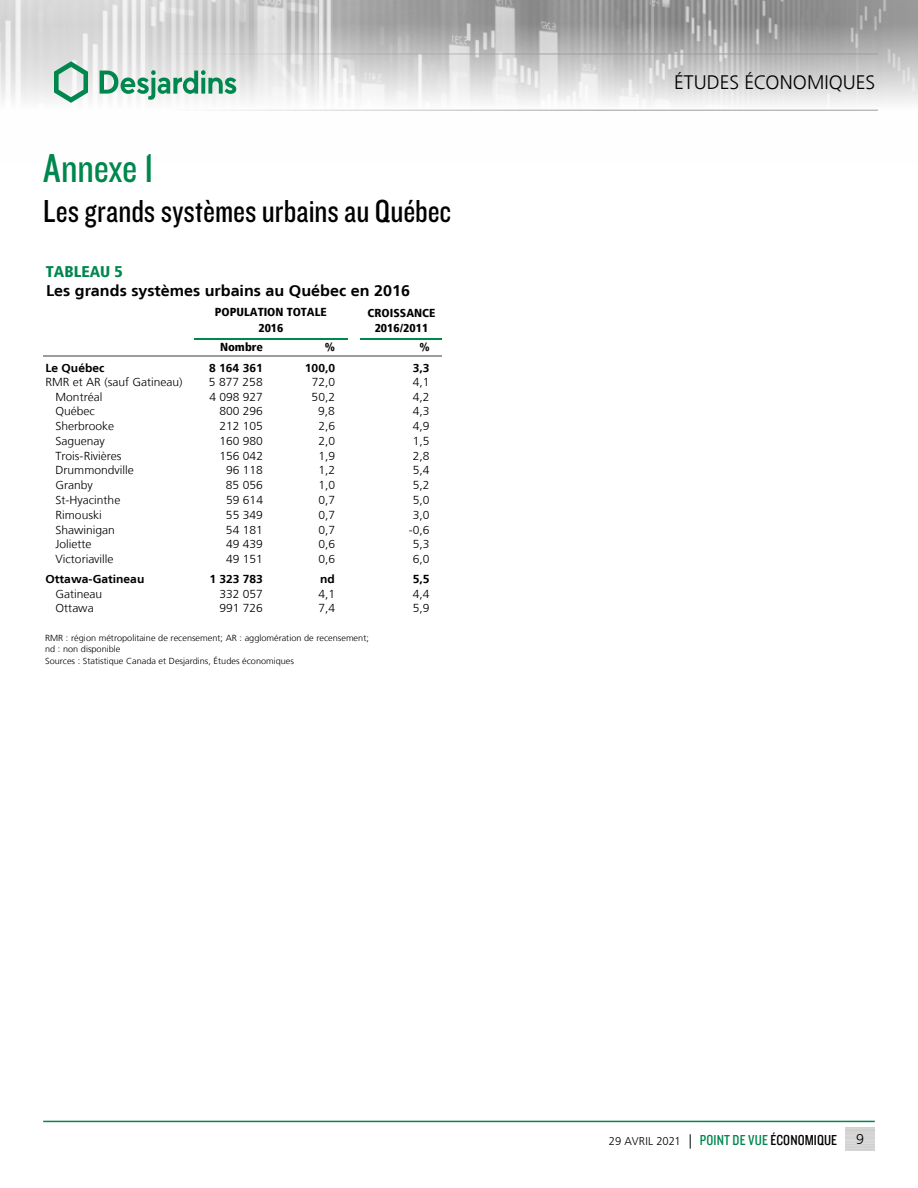
<style>
.page{position:relative;width:918px;height:1188px;background:#fff}
.page>*{position:absolute;margin:0;border:0;box-sizing:border-box;transform-origin:0 0}
.t1{font:42px "Knockout 29 Junior Ltweight";letter-spacing:-.005em;color:#00874e}
.t2{font:33px "Knockout 29 Junior Ltweight";color:#000}
.t3{font:300 19.5px "Frutiger LT";color:#000}
.t4{font:italic 700 15.45px "Frutiger LT";color:#000;scale:1.04 1}
.t5{font:900 condensed 15.45px "Frutiger LT";color:#00874e;scale:1.04 1}
.t6{font:300 14.25px "Frutiger LT";color:#000}
.t7{font:300 11.55px "Frutiger LT";color:#000;scale:1.04 1}
.t8{font:italic 700 11.55px "Frutiger LT";color:#000;scale:1.04 1}
.t9{font:900 condensed 11.55px "Frutiger LT";color:#000;scale:1.04 1}
.t10{font:300 11.25px "Frutiger LT";color:#000}
.t11{font:300 8.85px/11.4px "Frutiger LT";color:#000;scale:1.04 1}
.s1{font-size:14.25px}
.s2{font-family:"Knockout 29 Junior Ltweight";font-weight:400;font-size:15px;color:#00874e}
.s3{font-family:"Knockout 29 Junior Ltweight";font-weight:400;font-size:15px}
</style>
<div class="page">
<img style="left:0;top:0;width:918px;height:110px">
<hr style="left:0;top:54px;width:878px;height:1px;background:#9d9d9c">
<hr style="left:0;top:110px;width:878px;height:1px;background:#9d9d9c">
<svg style="left:54px;top:61px;width:34px;height:42px"></svg>
<svg style="left:100px;top:70px;width:136px;height:30px"></svg>
<hr style="left:43px;top:1121px;width:832px;height:1px;background:#00874e">
<hr style="left:43px;top:355px;width:399px;height:1px;background:#9d9c9c">
<hr style="left:361px;top:339px;width:81px;height:1px;background:#00874e">
<hr style="left:194px;top:339px;width:154px;height:1px;background:#00874e">
<h1 class="t1" style="left:43px;top:141px;width:112px">Annexe 1</h1>
<h1 class="t2" style="left:43px;top:190px;width:410px">Les grands systèmes urbains au Québec</h1>
<h5 class="t5" style="left:46px;top:262px;width:76px">TABLEAU 5</h5>
<h5 class="t4" style="left:46px;top:282px;width:351px">Les grands systèmes urbains au Québec en 2016</h5>
<p class="t9" style="left:215px;top:305px;width:109px">POPULATION TOTALE</p>
<p class="t9" style="left:367px;top:306px;width:67px">CROISSANCE</p>
<p class="t9" style="left:259px;top:321px;width:26px">2016</p>
<p class="t9" style="left:375px;top:321px;width:53px">2016/2011</p>
<p class="t9" style="left:220px;top:341px;width:43px">Nombre</p>
<p class="t9" style="left:325px;top:341px;width:11px">%</p>
<p class="t9" style="left:419px;top:341px;width:11px">%</p>
<h6 class="t8" style="left:46px;top:361px;width:58px">Le Québec</h6>
<h6 class="t8" style="left:209px;top:361px;width:53px">8 164 361</h6>
<h6 class="t8" style="left:305px;top:361px;width:30px">100,0</h6>
<h6 class="t8" style="left:413px;top:361px;width:18px">3,3</h6>
<p class="t7" style="left:46px;top:376px;width:133px">RMR et AR (sauf Gatineau)</p>
<p class="t7" style="left:209px;top:375px;width:53px">5 877 258</p>
<p class="t7" style="left:312px;top:375px;width:24px">72,0</p>
<p class="t7" style="left:413px;top:375px;width:18px">4,1</p>
<p class="t7" style="left:56px;top:390px;width:46px">Montréal</p>
<p class="t7" style="left:209px;top:390px;width:53px">4 098 927</p>
<p class="t7" style="left:312px;top:390px;width:24px">50,2</p>
<p class="t7" style="left:413px;top:390px;width:18px">4,2</p>
<p class="t7" style="left:56px;top:405px;width:39px">Québec</p>
<p class="t7" style="left:219px;top:405px;width:43px">800 296</p>
<p class="t7" style="left:318px;top:405px;width:18px">9,8</p>
<p class="t7" style="left:413px;top:405px;width:18px">4,3</p>
<p class="t7" style="left:56px;top:420px;width:58px">Sherbrooke</p>
<p class="t7" style="left:219px;top:420px;width:43px">212 105</p>
<p class="t7" style="left:318px;top:420px;width:18px">2,6</p>
<p class="t7" style="left:413px;top:420px;width:18px">4,9</p>
<p class="t7" style="left:56px;top:434px;width:49px">Saguenay</p>
<p class="t7" style="left:219px;top:434px;width:43px">160 980</p>
<p class="t7" style="left:318px;top:434px;width:18px">2,0</p>
<p class="t7" style="left:413px;top:434px;width:18px">1,5</p>
<p class="t7" style="left:56px;top:449px;width:65px">Trois-Rivières</p>
<p class="t7" style="left:219px;top:449px;width:43px">156 042</p>
<p class="t7" style="left:318px;top:449px;width:18px">1,9</p>
<p class="t7" style="left:413px;top:449px;width:18px">2,8</p>
<p class="t7" style="left:56px;top:464px;width:77px">Drummondville</p>
<p class="t7" style="left:226px;top:464px;width:37px">96 118</p>
<p class="t7" style="left:318px;top:464px;width:18px">1,2</p>
<p class="t7" style="left:413px;top:464px;width:18px">5,4</p>
<p class="t7" style="left:56px;top:479px;width:37px">Granby</p>
<p class="t7" style="left:226px;top:479px;width:37px">85 056</p>
<p class="t7" style="left:318px;top:479px;width:18px">1,0</p>
<p class="t7" style="left:413px;top:479px;width:18px">5,2</p>
<p class="t7" style="left:56px;top:493px;width:64px">St-Hyacinthe</p>
<p class="t7" style="left:226px;top:493px;width:37px">59 614</p>
<p class="t7" style="left:318px;top:493px;width:18px">0,7</p>
<p class="t7" style="left:413px;top:493px;width:18px">5,0</p>
<p class="t7" style="left:56px;top:508px;width:46px">Rimouski</p>
<p class="t7" style="left:226px;top:508px;width:37px">55 349</p>
<p class="t7" style="left:318px;top:508px;width:18px">0,7</p>
<p class="t7" style="left:413px;top:508px;width:18px">3,0</p>
<p class="t7" style="left:56px;top:523px;width:58px">Shawinigan</p>
<p class="t7" style="left:226px;top:523px;width:37px">54 181</p>
<p class="t7" style="left:318px;top:523px;width:18px">0,7</p>
<p class="t7" style="left:409px;top:523px;width:22px">-0,6</p>
<p class="t7" style="left:56px;top:538px;width:36px">Joliette</p>
<p class="t7" style="left:226px;top:538px;width:37px">49 439</p>
<p class="t7" style="left:318px;top:538px;width:18px">0,6</p>
<p class="t7" style="left:413px;top:538px;width:18px">5,3</p>
<p class="t7" style="left:56px;top:553px;width:57px">Victoriaville</p>
<p class="t7" style="left:226px;top:553px;width:37px">49 151</p>
<p class="t7" style="left:318px;top:553px;width:18px">0,6</p>
<p class="t7" style="left:413px;top:553px;width:18px">6,0</p>
<p class="t8" style="left:46px;top:572px;width:97px">Ottawa-Gatineau</p>
<p class="t8" style="left:210px;top:572px;width:53px">1 323 783</p>
<p class="t8" style="left:320px;top:572px;width:16px">nd</p>
<p class="t8" style="left:413px;top:572px;width:18px">5,5</p>
<p class="t7" style="left:56px;top:587px;width:46px">Gatineau</p>
<p class="t7" style="left:219px;top:587px;width:43px">332 057</p>
<p class="t7" style="left:318px;top:587px;width:18px">4,1</p>
<p class="t7" style="left:413px;top:587px;width:18px">4,4</p>
<p class="t7" style="left:56px;top:602px;width:38px">Ottawa</p>
<p class="t7" style="left:220px;top:602px;width:43px">991 726</p>
<p class="t7" style="left:318px;top:602px;width:18px">7,4</p>
<p class="t7" style="left:413px;top:602px;width:18px">5,9</p>
<p class="t11" style="left:45px;top:632px;width:313px">RMR : région métropolitaine de recensement; AR : agglomération de recensement; nd : non disponible<br>Sources : Statistique Canada et Desjardins, Études économiques</p>
<h3 class="t3" style="left:674px;top:72px;width:203px">ÉTUDES ÉCONOMIQUES</h3>
<p class="t10" style="left:609px;top:1135px;width:230px">29 AVRIL 2021 <span class="s1">|</span> <span class="s2">POINT DE VUE</span> <span class="s3">ÉCONOMIQUE</span></p>
<p class="t6" style="left:856px;top:1131px;width:9px">9</p>
</div>
